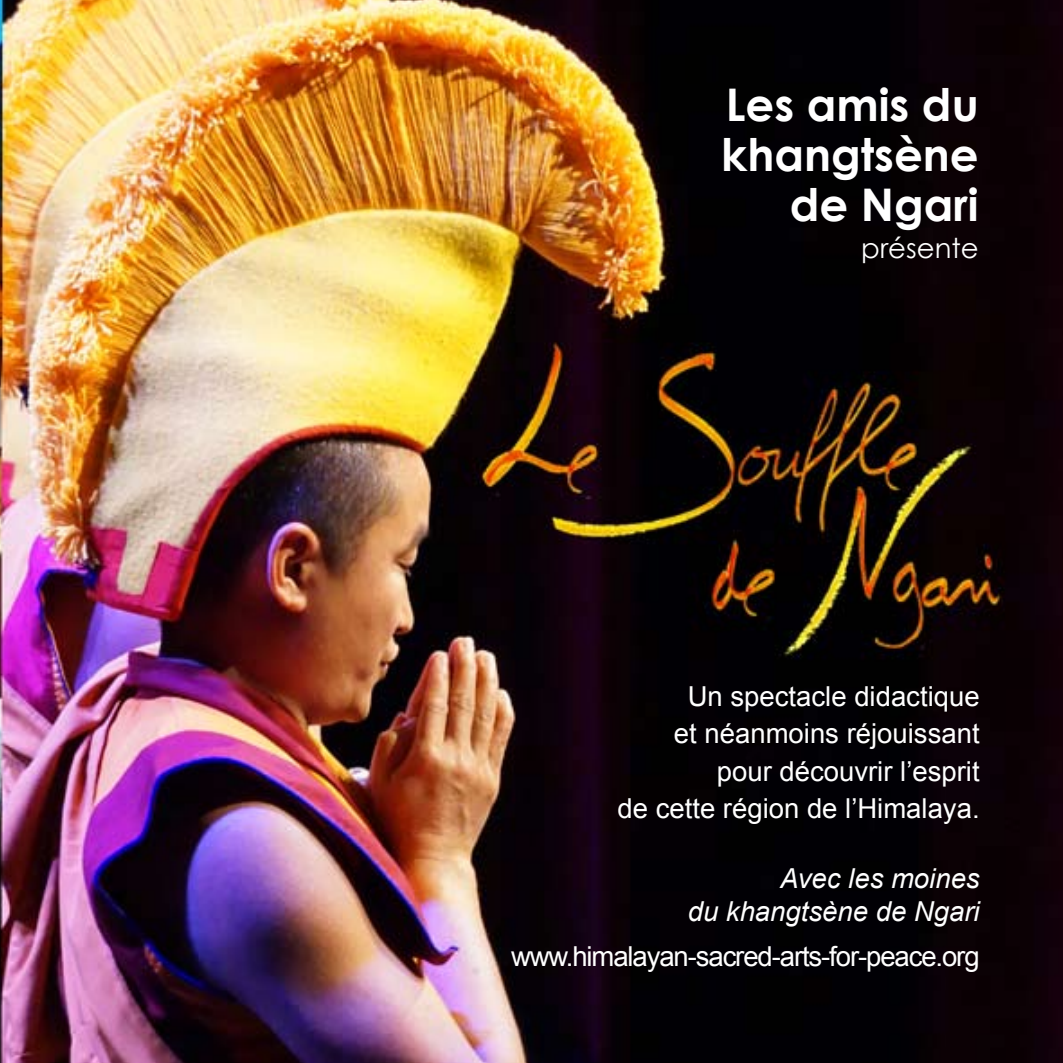
<style>
.page{position:relative;width:1063px;height:1063px;background:#fff}
.page>*{position:absolute;margin:0;border:0;box-sizing:border-box;transform-origin:0 0}
.t1{font:700 45px/50px "Century Gothic";color:#fff;text-align:right}
.t2{font:27.5px/37.5px "Arial";color:#fff;text-align:right}
.t3{font:27.5px "Arial";letter-spacing:-.04em;color:#fff}
.t4{font:italic 27.5px/32.5px "Arial";color:#fff;text-align:right}
.t5{font:27.5px "Century Gothic";color:#fff}
</style>
<div class="page">
<img style="left:0;top:0;width:1063px;height:1063px">
<h1 class="t1" style="left:721px;top:77px;width:259px">Les amis du khangtsène de Ngari</h1>
<p class="t5" style="left:861px;top:229px;width:119px">présente</p>
<p class="t2" style="left:617px;top:678px;width:364px">Un spectacle didactique<br>et néanmoins réjouissant pour découvrir l’esprit<br>de cette région de l’Himalaya.</p>
<p class="t4" style="left:688px;top:863px;width:293px">Avec les moines<br>du khangtsène de Ngari</p>
<p class="t3" style="left:511px;top:938px;width:470px">www.himalayan-sacred-arts-for-peace.org</p>
</div>
